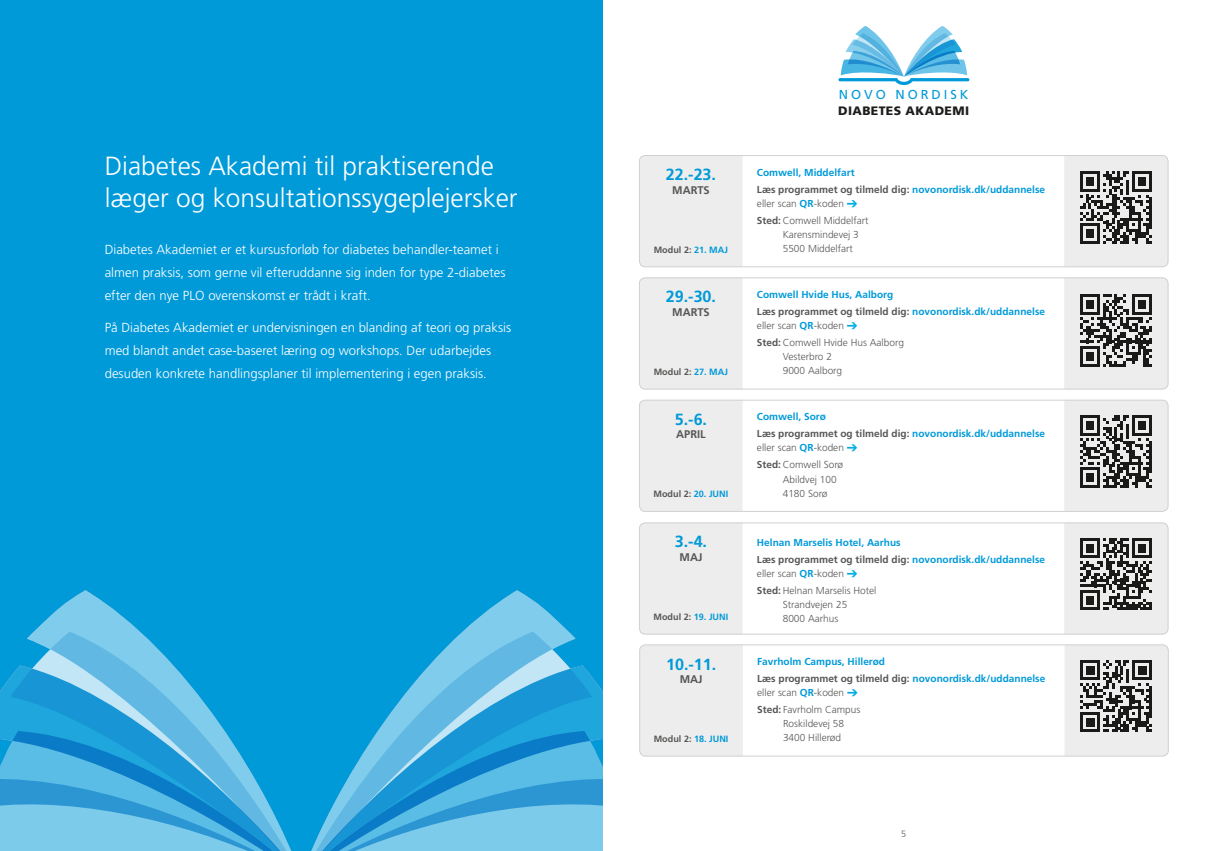
<style>
.page{position:relative;width:1205px;height:851px;background:#fff}
.page>*{position:absolute;margin:0;border:0;box-sizing:border-box;transform-origin:0 0}
.intro_overskrift{font:300 26.25px/32.4px "Frutiger LT Std";color:#fff}
.dato{font:700 16.12px "Frutiger LT Std";color:#009ad9}
.intro_brød{font:300 13.12px/23.2px "Frutiger LT Std";color:#fff}
.t1{font:13px "Frutiger LT Std";letter-spacing:.23em;color:#009ad9}
.t2{font:900 12.25px "Frutiger LT Std";letter-spacing:.03em;color:#1d1d1b}
.måned{font:700 11.12px "Frutiger LT Std";color:#575756}
.kursus_brød{font:700 10.12px/14.1px "Frutiger LT Std";color:#009ad9}
.kursus_brød_STED{font:300 10.12px/14.1px "Frutiger LT Std";color:#575756}
.kursus_mellem{font:700 10.12px "Frutiger LT Std";color:#009ad9}
.måned-2{font:700 9.12px "Frutiger LT Std";color:#575756}
.intro_brød-2{font:300 9.12px "Frutiger LT Std";color:#575756}
.s1{color:#575756}
.s2{font-weight:300;color:#575756}
.s3{color:#00ace2}
.s4{font-weight:700}
.s5{color:#009ad9}
</style>
<div class="page">
<div style="left:0;top:0;width:613px;height:850px;background:#009ad9"></div>
<svg style="left:449px;top:590px;width:126px;height:54px;fill:#7fcbeb"></svg>
<svg style="left:27px;top:590px;width:126px;height:54px;fill:#80cceb"></svg>
<div style="left:603px;top:0;width:602px;height:850px;background:#fff"></div>
<div style="left:639px;top:401px;width:103px;height:110px;background:#ededed"></div>
<div style="left:639px;top:400px;width:529px;height:111px;border:1px solid #d1d1d1;border-radius:6px"></div>
<svg style="left:1064px;top:400px;width:104px;height:111px"></svg>
<div style="left:640px;top:157px;width:102px;height:109px;background:#ededed"></div>
<div style="left:639px;top:155px;width:529px;height:112px;border:1px solid #d1d1d1;border-radius:6px"></div>
<svg style="left:1064px;top:155px;width:104px;height:112px"></svg>
<div style="left:640px;top:524px;width:102px;height:110px;background:#ededed"></div>
<div style="left:639px;top:522px;width:529px;height:112px;border:1px solid #d1d1d1;border-radius:6px"></div>
<svg style="left:1064px;top:522px;width:104px;height:112px"></svg>
<div style="left:640px;top:279px;width:102px;height:110px;background:#ededed"></div>
<div style="left:639px;top:277px;width:529px;height:112px;border:1px solid #d1d1d1;border-radius:6px"></div>
<svg style="left:1064px;top:277px;width:104px;height:112px"></svg>
<svg style="left:0;top:644px;width:743px;height:206px"></svg>
<div style="left:639px;top:644px;width:529px;height:112px;border:1px solid #d1d1d1;border-radius:6px"></div>
<svg style="left:1064px;top:644px;width:104px;height:112px"></svg>
<svg style="left:838px;top:26px;width:131px;height:59px"></svg>
<p class="intro_overskrift" style="left:105px;top:150px;width:414px">Diabetes Akademi til praktiserende læger og konsultationssygeplejersker</p>
<p class="intro_brød" style="left:105px;top:237px;width:402px">Diabetes Akademiet er et kursusforløb for diabetes behandler-teamet i almen praksis, som gerne vil efteruddanne sig inden for type 2-diabetes efter den nye PLO overenskomst er trådt i kraft.</p>
<p class="intro_brød" style="left:105px;top:316px;width:408px">På Diabetes Akademiet er undervisningen en blanding af teori og praksis med blandt andet case-baseret læring og workshops. Der udarbejdes desuden konkrete handlingsplaner til implementering i egen praksis.</p>
<p class="dato" style="left:666px;top:165px;width:52px">22.-23.</p>
<p class="måned" style="left:672px;top:183px;width:39px">MARTS</p>
<p class="t1" style="left:839px;top:87px;width:131px">NOVO NORDISK</p>
<p class="t2" style="left:838px;top:103px;width:133px">DIABETES AKADEMI</p>
<p class="kursus_mellem" style="left:757px;top:166px;width:99px">Comwell, Middelfart</p>
<p class="kursus_brød" style="left:757px;top:182px;width:290px"><span class="s1">Læs programmet og tilmeld dig:</span> novonordisk.dk/uddannelse <span class="s2">eller scan</span> QR<span class="s2">-koden</span> <span class="s3">➔</span></p>
<p class="kursus_brød_STED" style="left:783px;top:213px;width:87px;text-indent:-26px"><span class="s4">Sted:</span> Comwell Middelfart<br>Karensmindevej 3</p>
<p class="måned-2" style="left:654px;top:244px;width:76px">Modul 2: <span class="s5">21. MAJ</span></p>
<p class="kursus_brød_STED" style="left:783px;top:242px;width:72px">5500 Middelfart</p>
<p class="dato" style="left:666px;top:287px;width:52px">29.-30.</p>
<p class="måned" style="left:672px;top:305px;width:39px">MARTS</p>
<p class="kursus_mellem" style="left:757px;top:288px;width:138px">Comwell Hvide Hus, Aalborg</p>
<p class="kursus_brød" style="left:757px;top:304px;width:290px"><span class="s1">Læs programmet og tilmeld dig:</span> novonordisk.dk/uddannelse <span class="s2">eller scan</span> QR<span class="s2">-koden</span> <span class="s3">➔</span></p>
<p class="kursus_brød_STED" style="left:783px;top:335px;width:123px;text-indent:-26px"><span class="s4">Sted:</span> Comwell Hvide Hus Aalborg<br>Vesterbro 2</p>
<p class="måned-2" style="left:654px;top:366px;width:76px">Modul 2: <span class="s5">27. MAJ</span></p>
<p class="kursus_brød_STED" style="left:783px;top:364px;width:61px">9000 Aalborg</p>
<p class="dato" style="left:675px;top:409px;width:34px">5.-6.</p>
<p class="måned" style="left:676px;top:427px;width:31px">APRIL</p>
<p class="kursus_mellem" style="left:757px;top:410px;width:70px">Comwell, Sorø</p>
<p class="kursus_brød" style="left:757px;top:426px;width:290px"><span class="s1">Læs programmet og tilmeld dig:</span> novonordisk.dk/uddannelse <span class="s2">eller scan</span> QR<span class="s2">-koden</span> <span class="s3">➔</span></p>
<p class="kursus_brød_STED" style="left:783px;top:458px;width:62px;text-indent:-26px"><span class="s4">Sted:</span> Comwell Sorø<br>Abildvej 100</p>
<p class="måned-2" style="left:653px;top:489px;width:76px">Modul 2: <span class="s5">20. JUNI</span></p>
<p class="kursus_brød_STED" style="left:783px;top:486px;width:46px">4180 Sorø</p>
<p class="dato" style="left:675px;top:532px;width:34px">3.-4.</p>
<p class="måned" style="left:679px;top:550px;width:24px">MAJ</p>
<p class="måned-2" style="left:653px;top:611px;width:76px">Modul 2: <span class="s5">19. JUNI</span></p>
<p class="dato" style="left:666px;top:654px;width:52px">10.-11.</p>
<p class="måned" style="left:680px;top:672px;width:24px">MAJ</p>
<p class="måned-2" style="left:654px;top:733px;width:76px">Modul 2: <span class="s5">18. JUNI</span></p>
<p class="kursus_mellem" style="left:757px;top:536px;width:145px">Helnan Marselis Hotel, Aarhus</p>
<p class="kursus_brød" style="left:757px;top:552px;width:290px"><span class="s1">Læs programmet og tilmeld dig:</span> novonordisk.dk/uddannelse <span class="s2">eller scan</span> QR<span class="s2">-koden</span> <span class="s3">➔</span></p>
<p class="kursus_brød_STED" style="left:783px;top:583px;width:95px;text-indent:-26px"><span class="s4">Sted:</span> Helnan Marselis Hotel<br>Strandvejen 25<br>8000 Aarhus</p>
<p class="kursus_mellem" style="left:757px;top:655px;width:129px">Favrholm Campus, Hillerød</p>
<p class="kursus_brød" style="left:757px;top:671px;width:290px"><span class="s1">Læs programmet og tilmeld dig:</span> novonordisk.dk/uddannelse <span class="s2">eller scan</span> QR<span class="s2">-koden</span> <span class="s3">➔</span></p>
<p class="kursus_brød_STED" style="left:783px;top:702px;width:79px;text-indent:-26px"><span class="s4">Sted:</span> Favrholm Campus<br>Roskildevej 58<br>3400 Hillerød</p>
<p class="intro_brød-2" style="left:901px;top:828px;width:7px">5</p>
</div>
